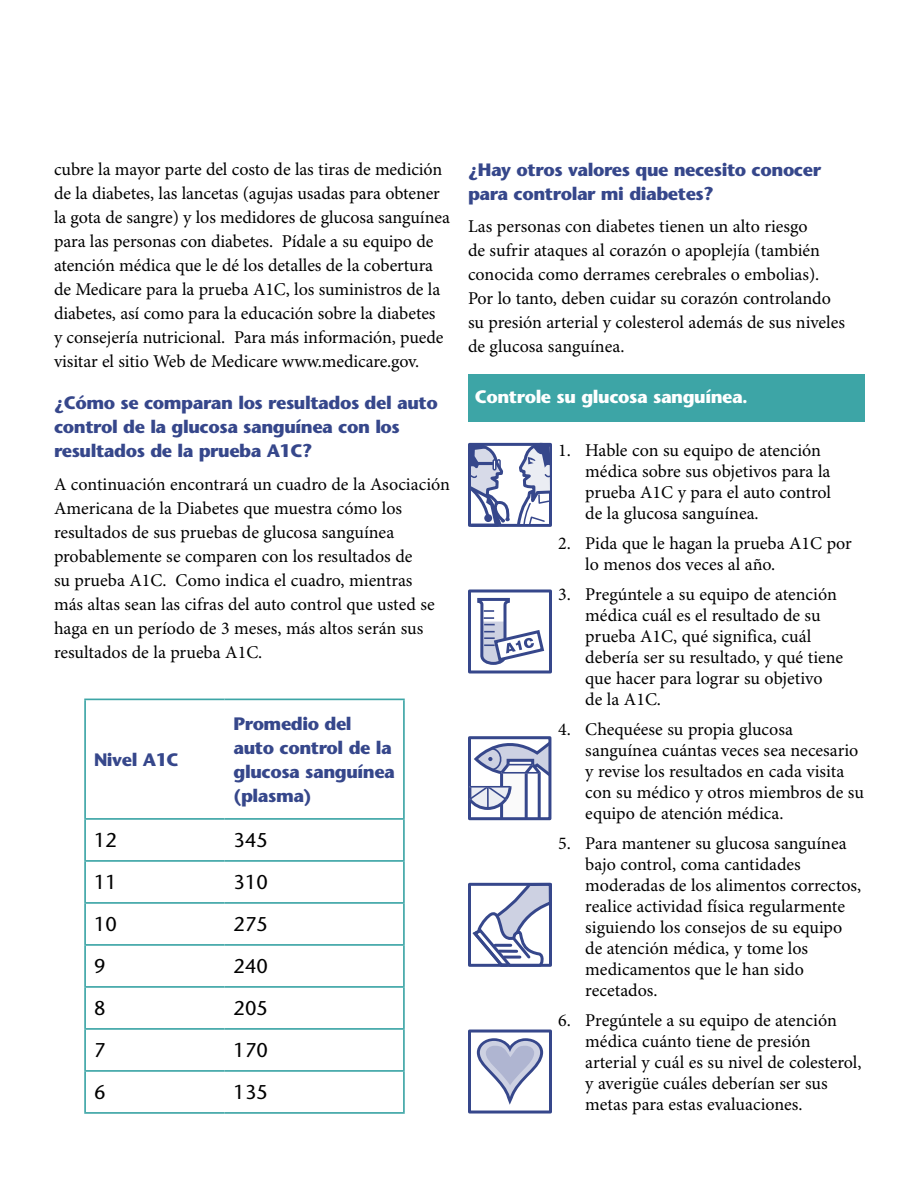
<style>
.page{position:relative;width:918px;height:1188px;background:#fff}
.page>*{position:absolute;margin:0;border:0;box-sizing:border-box;transform-origin:0 0}
.Body_Text{font:19.95px "Stone Sans";color:#000}
.text{font:18px/24px "Minion Pro";letter-spacing:-.005em;color:#000}
.Bullets{font:18px/21px "Minion Pro";color:#000}
.sub_b{font:700 18px/24px "Stone Sans";letter-spacing:-.025em;color:#36478b}
.sub_b-white{font:700 18px "Stone Sans";letter-spacing:-.025em;color:#fff}
</style>
<div class="page">
<div style="left:468px;top:374px;width:396px;height:48px;background:#3da5a6"></div>
<svg style="left:468px;top:736px;width:83px;height:84px"></svg>
<hr style="left:470px;top:786px;width:40px;height:2px;background:#36478b">
<div style="left:468px;top:883px;width:84px;height:84px;border:3px solid #36478b"></div>
<svg style="left:470px;top:883px;width:82px;height:84px"></svg>
<div style="left:468px;top:1030px;width:84px;height:84px;border:3px solid #36478b"></div>
<svg style="left:477px;top:1038px;width:66px;height:67px"></svg>
<svg style="left:468px;top:443px;width:84px;height:84px"></svg>
<div style="left:468px;top:589px;width:84px;height:84px;border:3px solid #36478b"></div>
<svg style="left:477px;top:597px;width:68px;height:68px"></svg>
<hr style="left:84px;top:699px;width:141px;height:1px;background:#3da5a6">
<hr style="left:84px;top:700px;width:2px;height:118px;background:#3da5a6">
<hr style="left:225px;top:699px;width:180px;height:1px;background:#3da5a6">
<hr style="left:403px;top:700px;width:2px;height:118px;background:#3da5a6">
<hr style="left:84px;top:818px;width:141px;height:2px;background:#3da5a6">
<hr style="left:84px;top:820px;width:2px;height:40px;background:#3da5a6">
<hr style="left:225px;top:818px;width:180px;height:2px;background:#3da5a6">
<hr style="left:403px;top:820px;width:2px;height:40px;background:#3da5a6">
<hr style="left:84px;top:860px;width:141px;height:2px;background:#3da5a6">
<hr style="left:84px;top:862px;width:2px;height:40px;background:#3da5a6">
<hr style="left:225px;top:860px;width:180px;height:2px;background:#3da5a6">
<hr style="left:403px;top:862px;width:2px;height:40px;background:#3da5a6">
<hr style="left:84px;top:902px;width:141px;height:2px;background:#3da5a6">
<hr style="left:84px;top:904px;width:2px;height:40px;background:#3da5a6">
<hr style="left:225px;top:902px;width:180px;height:2px;background:#3da5a6">
<hr style="left:403px;top:904px;width:2px;height:40px;background:#3da5a6">
<hr style="left:84px;top:944px;width:141px;height:2px;background:#3da5a6">
<hr style="left:84px;top:946px;width:2px;height:40px;background:#3da5a6">
<hr style="left:225px;top:944px;width:180px;height:2px;background:#3da5a6">
<hr style="left:403px;top:946px;width:2px;height:40px;background:#3da5a6">
<hr style="left:84px;top:986px;width:141px;height:2px;background:#3da5a6">
<hr style="left:84px;top:988px;width:2px;height:40px;background:#3da5a6">
<hr style="left:225px;top:986px;width:180px;height:2px;background:#3da5a6">
<hr style="left:403px;top:988px;width:2px;height:40px;background:#3da5a6">
<hr style="left:84px;top:1028px;width:141px;height:2px;background:#3da5a6">
<hr style="left:84px;top:1030px;width:2px;height:40px;background:#3da5a6">
<hr style="left:225px;top:1028px;width:180px;height:2px;background:#3da5a6">
<hr style="left:403px;top:1030px;width:2px;height:40px;background:#3da5a6">
<hr style="left:84px;top:1070px;width:141px;height:2px;background:#3da5a6">
<hr style="left:84px;top:1072px;width:2px;height:40px;background:#3da5a6">
<hr style="left:225px;top:1070px;width:180px;height:2px;background:#3da5a6">
<hr style="left:403px;top:1072px;width:2px;height:40px;background:#3da5a6">
<hr style="left:84px;top:1112px;width:141px;height:2px;background:#3da5a6">
<hr style="left:225px;top:1112px;width:180px;height:2px;background:#3da5a6">
<p class="text" style="left:54px;top:158px;width:397px">cubre la mayor parte del costo de las tiras de medición de la diabetes, las lancetas (agujas usadas para obtener la gota de sangre) y los medidores de glucosa sanguínea para las personas con diabetes. Pídale a su equipo de atención médica que le dé los detalles de la cobertura de Medicare para la prueba A1C, los suministros de la diabetes, así como para la educación sobre la diabetes<br>y consejería nutricional. Para más información, puede visitar el sitio Web de Medicare www.medicare.gov.</p>
<p class="sub_b" style="left:54px;top:391px;width:385px">¿Cómo se comparan los resultados del auto control de la glucosa sanguínea con los resultados de la prueba A1C?</p>
<p class="text" style="left:54px;top:473px;width:397px">A continuación encontrará un cuadro de la Asociación Americana de la Diabetes que muestra cómo los resultados de sus pruebas de glucosa sanguínea probablemente se comparen con los resultados de<br>su prueba A1C. Como indica el cuadro, mientras<br>más altas sean las cifras del auto control que usted se haga en un período de 3 meses, más altos serán sus resultados de la prueba A1C.</p>
<p class="sub_b" style="left:94px;top:748px;width:86px">Nivel A1C</p>
<p class="sub_b" style="left:234px;top:712px;width:163px">Promedio del auto control de la glucosa sanguínea (plasma)</p>
<p class="Body_Text" style="left:94px;top:829px;width:24px">12</p>
<p class="Body_Text" style="left:234px;top:829px;width:36px">345</p>
<p class="Body_Text" style="left:94px;top:871px;width:24px">11</p>
<p class="Body_Text" style="left:234px;top:871px;width:36px">310</p>
<p class="Body_Text" style="left:94px;top:913px;width:24px">10</p>
<p class="Body_Text" style="left:234px;top:913px;width:36px">275</p>
<p class="Body_Text" style="left:94px;top:955px;width:13px">9</p>
<p class="Body_Text" style="left:234px;top:955px;width:36px">240</p>
<p class="Body_Text" style="left:94px;top:997px;width:13px">8</p>
<p class="Body_Text" style="left:234px;top:997px;width:36px">205</p>
<p class="Body_Text" style="left:94px;top:1039px;width:13px">7</p>
<p class="Body_Text" style="left:234px;top:1039px;width:36px">170</p>
<p class="Body_Text" style="left:94px;top:1081px;width:13px">6</p>
<p class="Body_Text" style="left:234px;top:1081px;width:36px">135</p>
<p class="sub_b" style="left:468px;top:157px;width:355px">¿Hay otros valores que necesito conocer para controlar mi diabetes?</p>
<p class="text" style="left:468px;top:215px;width:378px">Las personas con diabetes tienen un alto riesgo<br>de sufrir ataques al corazón o apoplejía (también conocida como derrames cerebrales o embolias).<br>Por lo tanto, deben cuidar su corazón controlando su presión arterial y colesterol además de sus niveles de glucosa sanguínea.</p>
<p class="sub_b-white" style="left:475px;top:386px;width:275px">Controle su glucosa sanguínea.</p>
<p class="Bullets" style="left:585px;top:440px;width:247px;text-indent:-27px">1. Hable con su equipo de atención médica sobre sus objetivos para la prueba A1C y para el auto control de la glucosa sanguínea.</p>
<p class="Bullets" style="left:585px;top:533px;width:268px;text-indent:-27px">2. Pida que le hagan la prueba A1C por lo menos dos veces al año.</p>
<p class="Bullets" style="left:585px;top:584px;width:259px;text-indent:-27px">3. Pregúntele a su equipo de atención médica cuál es el resultado de su prueba A1C, qué significa, cuál debería ser su resultado, y qué tiene que hacer para lograr su objetivo de la A1C.</p>
<p class="Bullets" style="left:585px;top:719px;width:280px;text-indent:-27px">4. Chequéese su propia glucosa sanguínea cuántas veces sea necesario y revise los resultados en cada visita con su médico y otros miembros de su equipo de atención médica.</p>
<p class="Bullets" style="left:585px;top:833px;width:278px;text-indent:-27px">5. Para mantener su glucosa sanguínea bajo control, coma cantidades moderadas de los alimentos correctos, realice actividad física regularmente siguiendo los consejos de su equipo de atención médica, y tome los medicamentos que le han sido recetados.</p>
<p class="Bullets" style="left:585px;top:1010px;width:278px;text-indent:-27px">6. Pregúntele a su equipo de atención médica cuánto tiene de presión arterial y cuál es su nivel de colesterol, y averigüe cuáles deberían ser sus metas para estas evaluaciones.</p>
</div>
